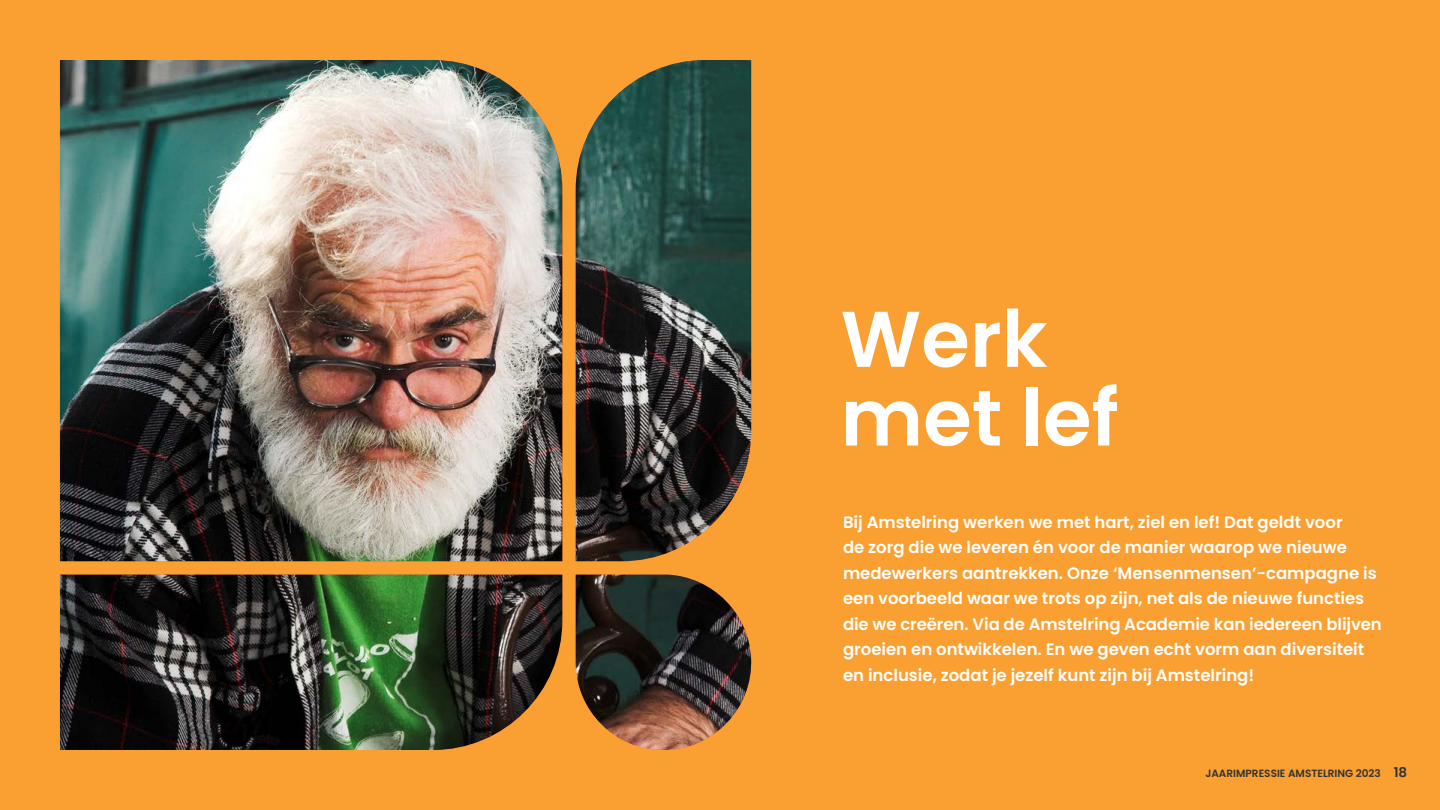
<style>
.page{position:relative;width:1440px;height:810px;background:#faa032}
.page>*{position:absolute;margin:0;border:0;box-sizing:border-box;transform-origin:0 0}
.t1{font:600 78.75px/78.8px "Poppins";color:#fff}
.t2{font:600 16.5px/25.5px "Poppins";color:#fff}
.t3{font:600 10.5px "Poppins";color:#323232}
.s1{font-size:13.5px}
</style>
<div class="page">
<img style="left:60px;top:575px;width:502px;height:175px">
<img style="left:60px;top:60px;width:502px;height:501px">
<img style="left:576px;top:575px;width:176px;height:175px">
<img style="left:576px;top:60px;width:175px;height:501px">
<h1 class="t1" style="left:841px;top:300px;width:280px">Werk met lef</h1>
<p class="t2" style="left:843px;top:510px;width:540px">Bij Amstelring werken we met hart, ziel en lef! Dat geldt voor<br>de zorg die we leveren én voor de manier waarop we nieuwe medewerkers aantrekken. Onze ‘Mensenmensen’-campagne is een voorbeeld waar we trots op zijn, net als de nieuwe functies die we creëren. Via de Amstelring Academie kan iedereen blijven groeien en ontwikkelen. En we geven echt vorm aan diversiteit en inclusie, zodat je jezelf kunt zijn bij Amstelring!</p>
<p class="t3" style="left:1205px;top:767px;width:203px">JAARIMPRESSIE AMSTELRING 2023 <span class="s1">18</span></p>
</div>
